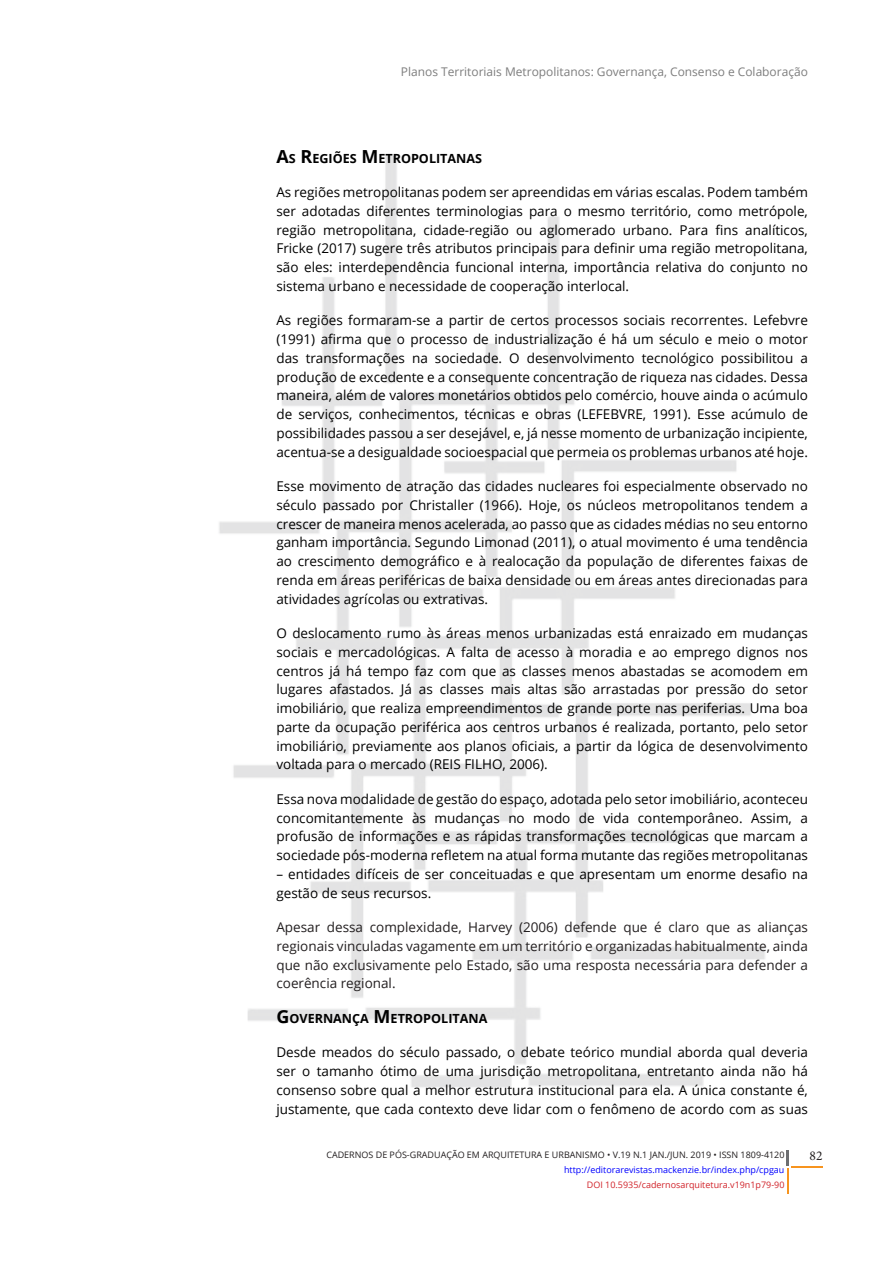
<style>
.page{position:relative;width:893px;height:1263px;background:#fff}
.page>*{position:absolute;margin:0;border:0;box-sizing:border-box;transform-origin:0 0}
.CPFAU-TextoCorrido{font:13.5px/18.8px "Open Sans";color:#000;text-align:justify}
.CPFAU-TextoCorrido-2{font:13.5px/18.8px "Open Sans";color:#231f20;text-align:justify}
.t1{font:13.5px "Minion Pro";color:#231f20}
.CPFAU-TextoCorrido-3{font:700 12.6px "Open Sans";color:#000}
.CPFAU-TítuloPortuguê{font:12px "Open Sans";color:#7d7d7d}
.t2{font:9px "Open Sans";color:#231f20}
.t3{font:9px "Open Sans";color:#00f}
.t4{font:9px "Open Sans";color:#d1232a}
.s1{font-size:18px}
</style>
<div class="page">
<img style="left:219px;top:157px;width:546px;height:930px">
<svg style="left:787px;top:1150px;width:2px;height:15px"></svg>
<hr style="left:791px;top:1166px;width:31px;height:2px;background:#f7941e">
<hr style="left:787px;top:1168px;width:2px;height:26px;background:#f7941e">
<p class="CPFAU-TítuloPortuguê" style="left:401px;top:63px;width:408px">Planos Territoriais Metropolitanos: Governança, Consenso e Colaboração</p>
<p class="CPFAU-TextoCorrido-3" style="left:276px;top:149px;width:207px"><span class="s1">A</span>S <span class="s1">R</span>EGI ÕES <span class="s1">M</span>ETROPOLITANAS</p>
<p class="CPFAU-TextoCorrido" style="left:276px;top:182px;width:533px">As regiões metropolitanas podem ser apreendidas em várias escalas. Podem também ser adotadas diferentes terminologias para o mesmo território, como metrópole, região metropolitana, cidade-região ou aglomerado urbano. Para fins analíticos, Fricke (2017) sugere três atributos principais para definir uma região metropolitana, são eles: interdependência funcional interna, importância relativa do conjunto no sistema urbano e necessidade de cooperação interlocal.</p>
<p class="CPFAU-TextoCorrido" style="left:276px;top:311px;width:533px">As regiões formaram-se a partir de certos processos sociais recorrentes. Lefebvre (1991) afirma que o processo de industrialização é há um século e meio o motor das transformações na sociedade. O desenvolvimento tecnológico possibilitou a produção de excedente e a consequente concentração de riqueza nas cidades. Dessa maneira, além de valores monetários obtidos pelo comércio, houve ainda o acúmulo de serviços, conhecimentos, técnicas e obras (LEFEBVRE, 1991). Esse acúmulo de possibilidades passou a ser desejável, e, já nesse momento de urbanização incipiente, acentua-se a desigualdade socioespacial que permeia os problemas urbanos até hoje.</p>
<p class="CPFAU-TextoCorrido" style="left:276px;top:476px;width:533px">Esse movimento de atração das cidades nucleares foi especialmente observado no século passado por Christaller (1966). Hoje, os núcleos metropolitanos tendem a crescer de maneira menos acelerada, ao passo que as cidades médias no seu entorno ganham importância. Segundo Limonad (2011), o atual movimento é uma tendência ao crescimento demográfico e à realocação da população de diferentes faixas de renda em áreas periféricas de baixa densidade ou em áreas antes direcionadas para atividades agrícolas ou extrativas.</p>
<p class="CPFAU-TextoCorrido" style="left:276px;top:623px;width:533px">O deslocamento rumo às áreas menos urbanizadas está enraizado em mudanças sociais e mercadológicas. A falta de acesso à moradia e ao emprego dignos nos centros já há tempo faz com que as classes menos abastadas se acomodem em lugares afastados. Já as classes mais altas são arrastadas por pressão do setor imobiliário, que realiza empreendimentos de grande porte nas periferias. Uma boa parte da ocupação periférica aos centros urbanos é realizada, portanto, pelo setor imobiliário, previamente aos planos oficiais, a partir da lógica de desenvolvimento voltada para o mercado (REIS FILHO, 2006).</p>
<p class="CPFAU-TextoCorrido" style="left:276px;top:789px;width:533px">Essa nova modalidade de gestão do espaço, adotada pelo setor imobiliário, aconteceu concomitantemente às mudanças no modo de vida contemporâneo. Assim, a profusão de informações e as rápidas transformações tecnológicas que marcam a sociedade pós-moderna refletem na atual forma mutante das regiões metropolitanas</p>
<p class="CPFAU-TextoCorrido" style="left:276px;top:864px;width:533px">– entidades difíceis de ser conceituadas e que apresentam um enorme desafio na gestão de seus recursos.</p>
<p class="CPFAU-TextoCorrido-2" style="left:276px;top:917px;width:533px">Apesar dessa complexidade, Harvey (2006) defende que é claro que as alianças regionais vinculadas vagamente em um território e organizadas habitualmente, ainda que não exclusivamente pelo Estado, são uma resposta necessária para defender a coerência regional.</p>
<p class="CPFAU-TextoCorrido-3" style="left:276px;top:1009px;width:213px"><span class="s1">G</span> OVERNANÇA <span class="s1">M</span>ETROPOLITANA</p>
<p class="CPFAU-TextoCorrido" style="left:276px;top:1043px;width:533px">Desde meados do século passado, o debate teórico mundial aborda qual deveria ser o tamanho ótimo de uma jurisdição metropolitana, entretanto ainda não há consenso sobre qual a melhor estrutura institucional para ela. A única constante é, justamente, que cada contexto deve lidar com o fenômeno de acordo com as suas</p>
<p class="t2" style="left:326px;top:1148px;width:460px">CADERNOS DE PÓS-GRADUAÇÃO EM ARQUITETURA E URBANISMO • V.19 N.1 JAN./JUN. 2019 • ISSN 1809-4120</p>
<p class="t1" style="left:810px;top:1146px;width:14px">82</p>
<p class="t3" style="left:564px;top:1163px;width:222px">http://editorarevistas.mackenzie.br/index.php/cpgau</p>
<p class="t4" style="left:587px;top:1178px;width:199px">DOI 10.5935/cadernosarquitetura.v19n1p79-90</p>
</div>
